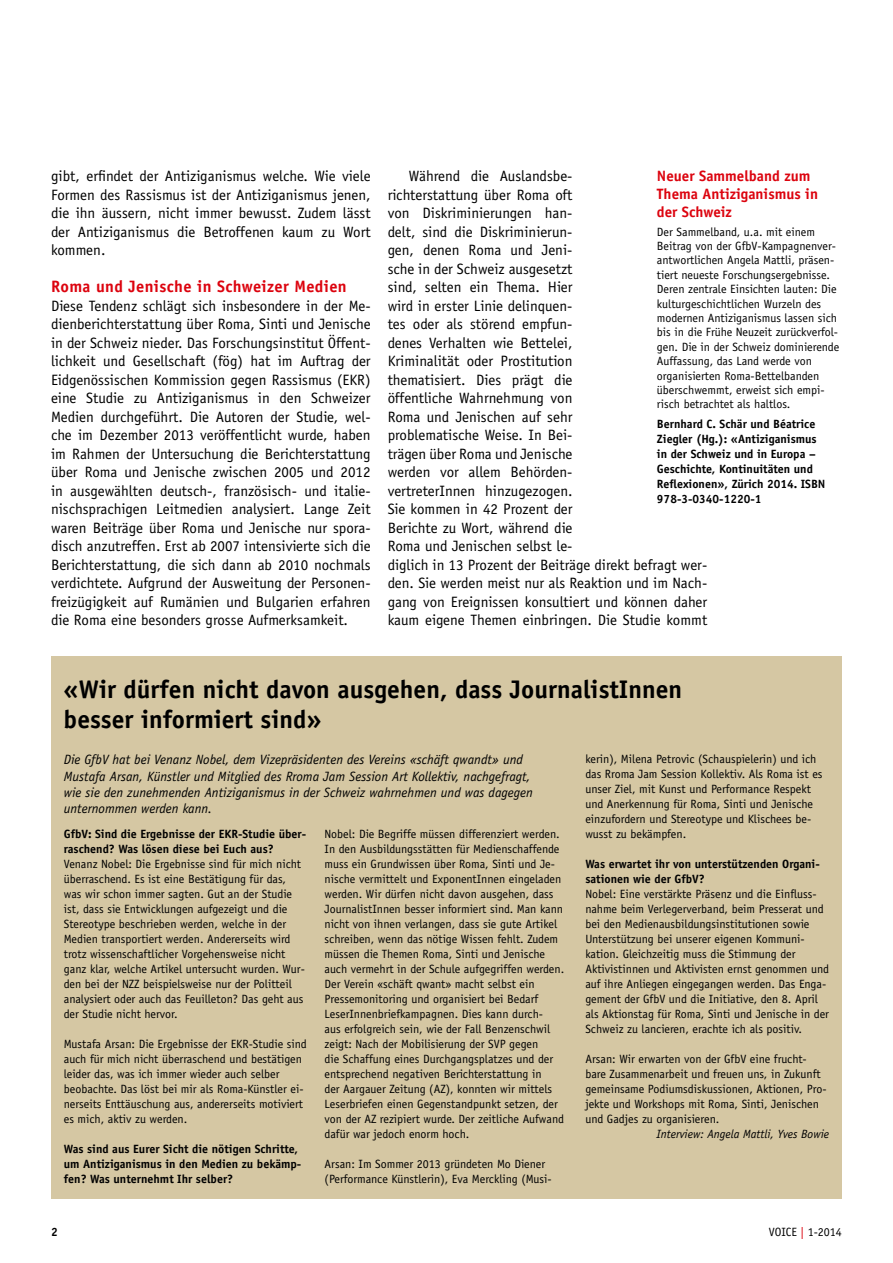
<style>
.page{position:relative;width:893px;height:1263px;background:#fff}
.page>*{position:absolute;margin:0;border:0;box-sizing:border-box;transform-origin:0 0}
.t1{font:700 25.5px/30.6px "Officina Sans Std";color:#000}
.t2{font:700 16.5px "Officina Sans Std";letter-spacing:.02em;color:#dc030e}
.t3{font:15px/18.5px "Officina Sans Std";color:#000;text-align:justify}
.t4{font:700 15px/18px "Officina Sans Std";color:#dc030e}
.t5{font:italic 13.5px/16.2px "Officina Sans Std";color:#000}
.t6{font:12px/15px "Officina Sans Std";color:#000}
.t7{font:700 12px/15px "Officina Sans Std";color:#000}
.t8{font:italic 12px "Officina Sans Std";color:#000}
.s1{color:#dc030e}
</style>
<div class="page">
<div style="left:51px;top:656px;width:791px;height:542px;background:#d5c7a3"></div>
<p class="t3" style="left:51px;top:167px;width:321px">gibt, erfindet der Antiziganismus welche. Wie viele Formen des Rassismus ist der Antiziganismus jenen, die ihn äussern, nicht immer bewusst. Zudem lässt der Antiziganismus die Betroffenen kaum zu Wort kommen.</p>
<h2 class="t2" style="left:51px;top:276px;width:297px">Roma und Jenische in Schweizer Medien</h2>
<p class="t3" style="left:51px;top:296px;width:321px">Diese Tendenz schlägt sich insbesondere in der Me&shy;dienberichterstattung über Roma, Sinti und Jenische in der Schweiz nieder. Das Forschungsinstitut Öffent&shy;lichkeit und Gesellschaft (fög) hat im Auftrag der Eidgenössischen Kommission gegen Rassismus (EKR) eine Studie zu Antiziganismus in den Schweizer Medien durchgeführt. Die Autoren der Studie, wel&shy;che im Dezember 2013 veröffentlicht wurde, haben im Rahmen der Untersuchung die Berichterstattung über Roma und Jenische zwischen 2005 und 2012 in ausgewählten deutsch-, französisch- und italie&shy;nischsprachigen Leitmedien analysiert. Lange Zeit waren Beiträge über Roma und Jenische nur spora&shy;disch anzutreffen. Erst ab 2007 intensivierte sich die Berichterstattung, die sich dann ab 2010 nochmals verdichtete. Aufgrund der Ausweitung der Personen&shy;freizügigkeit auf Rumänien und Bulgarien erfahren die Roma eine besonders grosse Aufmerksamkeit.</p>
<p class="t4" style="left:657px;top:167px;width:163px">Neuer Sammelband zum<br>Thema Antiziganismus in der Schweiz</p>
<p class="t6" style="left:657px;top:224px;width:184px;line-height:14.4px">Der Sammelband, u.a. mit einem Beitrag von der GfbV-Kampagnenver&shy;antwortlichen Angela Mattli, präsen&shy;tiert neueste Forschungsergebnisse.<br>Deren zentrale Einsichten lauten: Die kulturgeschichtlichen Wurzeln des modernen Antiziganismus lassen sich bis in die Frühe Neuzeit zurückverfol&shy;gen. Die in der Schweiz dominierende Auffassung, das Land werde von organisierten Roma-Bettelbanden überschwemmt, erweist sich empi&shy;risch betrachtet als haltlos.</p>
<p class="t7" style="left:657px;top:416px;width:170px">Bernhard C. Schär und Béatrice<br>Ziegler (Hg.): «Antiziganismus in der Schweiz und in Europa –<br>Geschichte, Kontinuitäten und<br>Reflexionen», Zürich 2014. ISBN<br>978-3-0340-1220-1</p>
<p class="t3" style="left:388px;top:167px;width:321px;text-align:left;text-indent:21px">Während die Auslandsbe-<br>richterstattung über Roma oft<br>von Diskriminierungen han-<br>delt, sind die Diskriminierun-<br>gen, denen Roma und Jeni-<br>sche in der Schweiz ausgesetzt<br>sind, selten ein Thema. Hier<br>wird in erster Linie delinquen-<br>tes oder als störend empfun-<br>denes Verhalten wie Bettelei,<br>Kriminalität oder Prostitution<br>thematisiert. Dies prägt die<br>öffentliche Wahrnehmung von<br>Roma und Jenischen auf sehr<br>problematische Weise. In Bei-<br>trägen über Roma und Jenische<br>werden vor allem Behörden-<br>vertreterInnen hinzugezogen.<br>Sie kommen in 42 Prozent der<br>Berichte zu Wort, während die<br>Roma und Jenischen selbst le-<br>diglich in 13 Prozent der Beiträge direkt befragt wer&shy;den. Sie werden meist nur als Reaktion und im Nach&shy;gang von Ereignissen konsultiert und können daher kaum eigene Themen einbringen. Die Studie kommt</p>
<h1 class="t1" style="left:64px;top:674px;width:620px">«Wir dürfen nicht davon ausgehen, dass JournalistInnen besser informiert sind»</h1>
<p class="t5" style="left:64px;top:752px;width:470px">Die GfbV hat bei Venanz Nobel, dem Vizepräsidenten des Vereins «schäft qwandt» und Mustafa Arsan, Künstler und Mitglied des Rroma Jam Session Art Kollektiv, nachgefragt, wie sie den zunehmenden Antiziganismus in der Schweiz wahrnehmen und was dagegen unternommen werden kann.</p>
<p class="t7" style="left:64px;top:826px;width:244px">GfbV: Sind die Ergebnisse der EKR-Studie über&shy;raschend? Was lösen diese bei Euch aus?</p>
<p class="t6" style="left:64px;top:857px;width:243px">Venanz Nobel: Die Ergebnisse sind für mich nicht überraschend. Es ist eine Bestätigung für das, was wir schon immer sagten. Gut an der Studie ist, dass sie Entwicklungen aufgezeigt und die Stereotype beschrieben werden, welche in der Medien transportiert werden. Andererseits wird trotz wissenschaftlicher Vorgehensweise nicht ganz klar, welche Artikel untersucht wurden. Wur&shy;den bei der NZZ beispielsweise nur der Politteil analysiert oder auch das Feuilleton? Das geht aus der Studie nicht hervor.</p>
<p class="t6" style="left:64px;top:1037px;width:244px">Mustafa Arsan: Die Ergebnisse der EKR-Studie sind auch für mich nicht überraschend und bestätigen leider das, was ich immer wieder auch selber beobachte. Das löst bei mir als Roma-Künstler ei&shy;nerseits Enttäuschung aus, andererseits motiviert es mich, aktiv zu werden.</p>
<p class="t7" style="left:64px;top:1141px;width:239px">Was sind aus Eurer Sicht die nötigen Schritte, um Antiziganismus in den Medien zu bekämp&shy;fen? Was unternehmt Ihr selber?</p>
<p class="t6" style="left:325px;top:827px;width:241px">Nobel: Die Begriffe müssen differenziert werden.<br>In den Ausbildungsstätten für Medienschaffende muss ein Grundwissen über Roma, Sinti und Je&shy;nische vermittelt und ExponentInnen eingeladen werden. Wir dürfen nicht davon ausgehen, dass JournalistInnen besser informiert sind. Man kann nicht von ihnen verlangen, dass sie gute Artikel schreiben, wenn das nötige Wissen fehlt. Zudem müssen die Themen Roma, Sinti und Jenische auch vermehrt in der Schule aufgegriffen werden.<br>Der Verein «schäft qwant» macht selbst ein Pressemonitoring und organisiert bei Bedarf LeserInnenbriefkampagnen. Dies kann durch-<br>aus erfolgreich sein, wie der Fall Benzenschwil zeigt: Nach der Mobilisierung der SVP gegen<br>die Schaffung eines Durchgangsplatzes und der entsprechend negativen Berichterstattung in<br>der Aargauer Zeitung (AZ), konnten wir mittels Leserbriefen einen Gegenstandpunkt setzen, der von der AZ rezipiert wurde. Der zeitliche Aufwand dafür war jedoch enorm hoch.</p>
<p class="t6" style="left:325px;top:1157px;width:229px">Arsan: Im Sommer 2013 gründeten Mo Diener (Performance Künstlerin), Eva Merckling (Musi-</p>
<p class="t6" style="left:585px;top:752px;width:239px">kerin), Milena Petrovic (Schauspielerin) und ich das Rroma Jam Session Kollektiv. Als Roma ist es unser Ziel, mit Kunst und Performance Respekt und Anerkennung für Roma, Sinti und Jenische einzufordern und Stereotype und Klischees be&shy;wusst zu bekämpfen.</p>
<p class="t7" style="left:585px;top:857px;width:236px">Was erwartet ihr von unterstützenden Organi&shy;sationen wie der GfbV?</p>
<p class="t6" style="left:585px;top:887px;width:245px">Nobel: Eine verstärkte Präsenz und die Einfluss&shy;nahme beim Verlegerverband, beim Presserat und bei den Medienausbildungsinstitutionen sowie Unterstützung bei unserer eigenen Kommuni&shy;kation. Gleichzeitig muss die Stimmung der Aktivistinnen und Aktivisten ernst genommen und auf ihre Anliegen eingegangen werden. Das Enga&shy;gement der GfbV und die Initiative, den 8. April als Aktionstag für Roma, Sinti und Jenische in der Schweiz zu lancieren, erachte ich als positiv.</p>
<p class="t6" style="left:585px;top:1052px;width:243px">Arsan: Wir erwarten von der GfbV eine frucht&shy;bare Zusammenarbeit und freuen uns, in Zukunft gemeinsame Podiumsdiskussionen, Aktionen, Pro&shy;jekte und Workshops mit Roma, Sinti, Jenischen und Gadjes zu organisieren.</p>
<p class="t8" style="left:656px;top:1127px;width:174px">Interview: Angela Mattli, Yves Bowie</p>
<p class="t7" style="left:51px;top:1224px;width:8px">2</p>
<p class="t6" style="left:769px;top:1224px;width:74px">VOICE <span class="s1">|</span> 1-2014</p>
</div>
